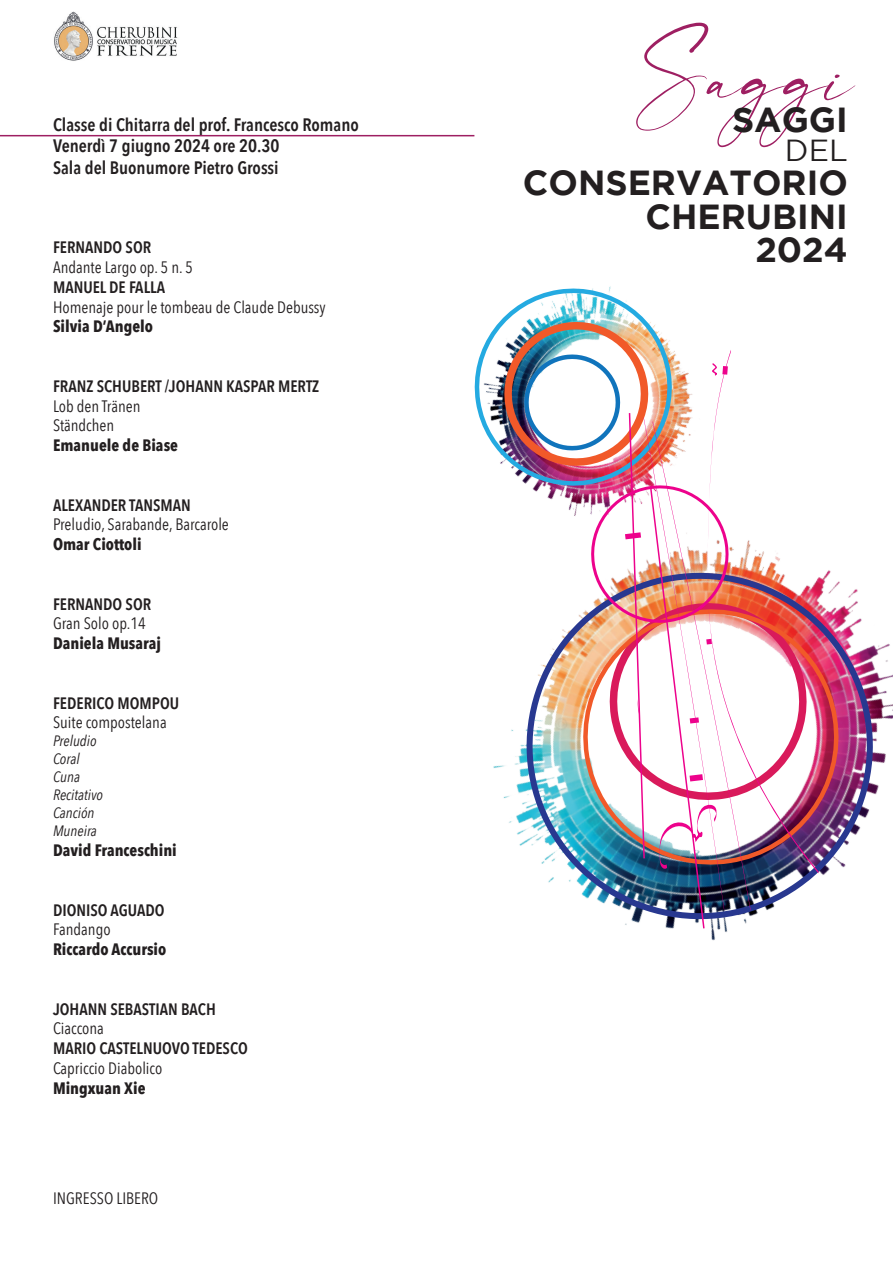
<style>
.page{position:relative;width:893px;height:1263px;background:#fff}
.page>*{position:absolute;margin:0;border:0;box-sizing:border-box;transform-origin:0 0}
.t1{font:72.15px "modernline Personal Use";color:#9e1f62}
.t2{font:700 34.8px/33.5px "Gotham";color:#231f20;text-align:right}
.t3{font:30.45px "Gotham";color:#231f20}
.t4{font:600 18px/21.6px "Avenir Next Condensed";color:#231f20}
.t5{font:16.5px/19.8px "Avenir Next Condensed";color:#231f20}
.t6{font:600 16.5px "Avenir Next Condensed";color:#231f20}
.t7{font:700 16.5px "Avenir Next Condensed";color:#231f20}
.t8{font:italic 15px/18px "Avenir Next Condensed";color:#231f20}
</style>
<div class="page">
<img style="left:54px;top:11px;width:124px;height:50px">
<img style="left:711px;top:570px;width:182px;height:369px">
<svg style="left:474px;top:286px;width:163px;height:161px"></svg>
<img style="left:751px;top:550px;width:68px;height:323px">
<img style="left:735px;top:540px;width:16px;height:371px">
<img style="left:495px;top:312px;width:240px;height:618px">
<hr style="left:0;top:135px;width:474px;height:1px;background:#9e1f62">
<p class="t4" style="left:53px;top:113px;width:307px">Classe di Chitarra del prof. Francesco Romano<br>Venerdì 7 giugno 2024 ore 20.30<br>Sala del Buonumore Pietro Grossi</p>
<p class="t6" style="left:53px;top:233px;width:100px">FERNANDO SOR</p>
<p class="t5" style="left:53px;top:256px;width:142px">Andante Largo op. 5 n. 5</p>
<p class="t6" style="left:53px;top:273px;width:113px">MANUEL DE FALLA</p>
<p class="t5" style="left:53px;top:296px;width:274px">Homenaje pour le tombeau de Claude Debussy</p>
<p class="t7" style="left:53px;top:316px;width:102px">Silvia D’Angelo</p>
<p class="t6" style="left:53px;top:372px;width:268px">FRANZ SCHUBERT /JOHANN KASPAR MERTZ</p>
<p class="t5" style="left:53px;top:395px;width:89px">Lob den Tränen<br>Ständchen</p>
<p class="t7" style="left:53px;top:435px;width:127px">Emanuele de Biase</p>
<p class="t6" style="left:53px;top:491px;width:139px">ALEXANDER TANSMAN</p>
<p class="t5" style="left:53px;top:514px;width:177px">Preludio, Sarabande, Barcarole</p>
<p class="t7" style="left:53px;top:534px;width:90px">Omar Ciottoli</p>
<p class="t6" style="left:53px;top:590px;width:100px">FERNANDO SOR</p>
<p class="t5" style="left:53px;top:613px;width:94px">Gran Solo op.14</p>
<p class="t7" style="left:53px;top:633px;width:110px">Daniela Musaraj</p>
<p class="t6" style="left:53px;top:689px;width:128px">FEDERICO MOMPOU</p>
<p class="t5" style="left:53px;top:712px;width:115px">Suite compostelana</p>
<p class="t8" style="left:53px;top:732px;width:52px">Preludio<br>Coral<br>Cuna<br>Recitativo<br>Canción<br>Muneira</p>
<p class="t7" style="left:53px;top:840px;width:125px">David Franceschini</p>
<p class="t6" style="left:53px;top:896px;width:113px">DIONISO AGUADO</p>
<p class="t5" style="left:53px;top:919px;width:59px">Fandango</p>
<p class="t7" style="left:53px;top:939px;width:115px">Riccardo Accursio</p>
<p class="t6" style="left:53px;top:995px;width:164px">JOHANN SEBASTIAN BACH</p>
<p class="t5" style="left:53px;top:1018px;width:52px">Ciaccona</p>
<p class="t6" style="left:53px;top:1034px;width:196px">MARIO CASTELNUOVO TEDESCO</p>
<p class="t5" style="left:53px;top:1057px;width:111px">Capriccio Diabolico</p>
<p class="t7" style="left:53px;top:1078px;width:94px">Mingxuan Xie</p>
<p class="t5" style="left:53px;top:1188px;width:107px">INGRESSO LIBERO</p>
<h1 class="t1" style="left:635px;top:40px;width:221px">Saggi</h1>
<h2 class="t2" style="left:732px;top:102px;width:117px">SAGGI</h2>
<h3 class="t3" style="left:785px;top:134px;width:64px">DEL</h3>
<h2 class="t2" style="left:523px;top:165px;width:326px">CONSERVATORIO<br>CHERUBINI<br>2024</h2>
</div>
